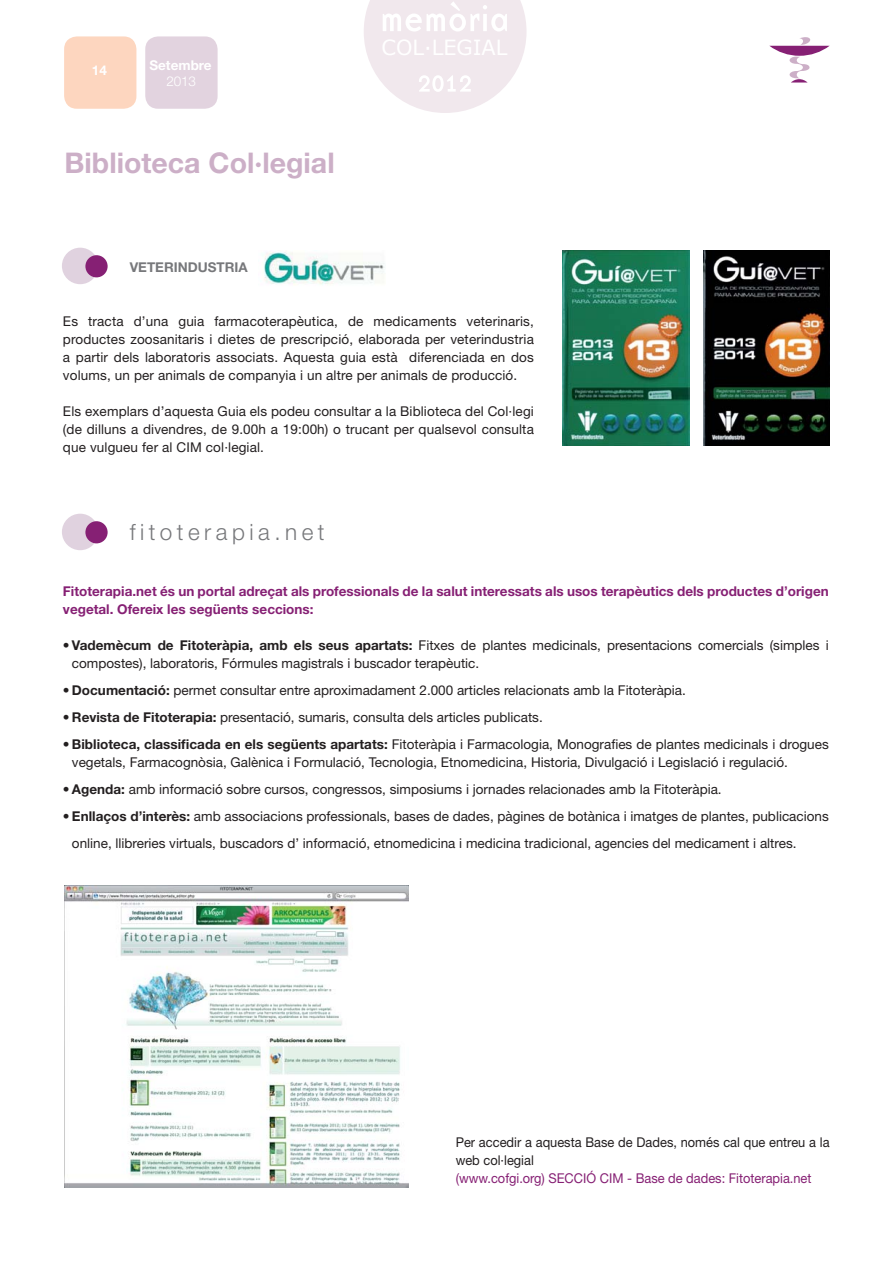
<style>
.page{position:relative;width:893px;height:1263px;background:#fff}
.page>*{position:absolute;margin:0;border:0;box-sizing:border-box;transform-origin:0 0}
.t1{font:700 28.5px "Helvetica Neue LT Std";color:#ccafc7}
.t2{font:300 22.5px "Helvetica Neue LT Std";letter-spacing:.2em;color:#77787b}
.t3{font:20.85px "Verdana";color:#fff}
.t4{font:13.5px/18px "Helvetica Neue LT Std";color:#231f20}
.t5{font:700 13.5px/18px "Helvetica Neue LT Std";color:#862074}
.t6{font:13.5px/18px "Helvetica Neue LT Std";color:#231f20;scale:.95 1}
.t7{font:13.5px "Helvetica Neue LT Std";color:#862074;scale:.95 1}
.t8{font:700 13.5px "Helvetica Neue LT Std";color:#77787b}
.t9{font:700 13.5px "Helvetica Neue LT Std";color:#fff}
.t10{font:300 13.5px "Helvetica Neue LT Std";color:#fff}
.s1{font-weight:700}
</style>
<div class="page">
<div style="left:64px;top:36px;width:72px;height:73px;background:#fdd6bf;border-radius:13px"></div>
<div style="left:145px;top:36px;width:72px;height:73px;background:#e2d3df;border-radius:13px"></div>
<svg style="left:769px;top:37px;width:60px;height:46px"></svg>
<div style="left:62px;top:248px;width:36px;height:36px;background:#e0d2df;border-radius:50%"></div>
<div style="left:85px;top:255px;width:23px;height:22px;background:#862074;border-radius:50%"></div>
<div style="left:62px;top:514px;width:36px;height:36px;background:#e0d2df;border-radius:50%"></div>
<div style="left:85px;top:521px;width:23px;height:22px;background:#862074;border-radius:50%"></div>
<img style="left:262px;top:252px;width:123px;height:33px">
<img style="left:563px;top:251px;width:126px;height:195px">
<img style="left:703px;top:251px;width:126px;height:195px">
<img style="left:65px;top:886px;width:343px;height:301px">
<svg style="left:364px;top:0;width:162px;height:113px"></svg>
<p class="t9" style="left:92px;top:65px;width:17px">14</p>
<p class="t9" style="left:149px;top:60px;width:64px">Setembre</p>
<p class="t10" style="left:166px;top:77px;width:31px">2013</p>
<h1 class="t1" style="left:65px;top:153px;width:271px">Biblioteca Col·legial</h1>
<p class="t8" style="left:130px;top:263px;width:119px">VETERINDUSTRIA</p>
<h3 class="t3" style="left:381px;top:34px;width:127px">COL∙LEGIAL</h3>
<p class="t4" style="left:63px;top:314px;width:472px;text-align:justify">Es tracta d’una guia farmacoterapèutica, de medicaments veterinaris, productes zoosanitaris i dietes de prescripció, elaborada per veterindustria a partir dels laboratoris associats. Aquesta guia està diferenciada en dos volums, un per animals de companyia i un altre per animals de producció.</p>
<p class="t4" style="left:63px;top:404px;width:472px;text-align:justify">Els exemplars d’aquesta Guia els podeu consultar a la Biblioteca del Col·legi (de dilluns a divendres, de 9.00h a 19:00h) o trucant per qualsevol consulta que vulgueu fer al CIM col·legial.</p>
<h2 class="t2" style="left:130px;top:524px;width:196px">fitoterapia.net</h2>
<p class="t5" style="left:63px;top:584px;width:767px">Fitoterapia.net és un portal adreçat als professionals de la salut interessats als usos terapèutics dels productes d’origen vegetal. Ofereix les següents seccions:</p>
<p class="t4" style="left:72px;top:638px;width:758px;text-indent:-9px"><span class="s1">• Vademècum de Fitoteràpia, amb els seus apartats:</span> Fitxes de plantes medicinals, presentacions comercials (simples i compostes), laboratoris, Fórmules magistrals i buscador terapèutic.</p>
<p class="t4" style="left:63px;top:683px;width:624px"><span class="s1">• Documentació:</span> permet consultar entre aproximadament 2.000 articles relacionats amb la Fitoteràpia.</p>
<p class="t4" style="left:63px;top:710px;width:481px"><span class="s1">• Revista de Fitoterapia:</span> presentació, sumaris, consulta dels articles publicats.</p>
<p class="t4" style="left:72px;top:737px;width:758px;text-indent:-9px"><span class="s1">• Biblioteca, classificada en els següents apartats:</span> Fitoteràpia i Farmacologia, Monografies de plantes medicinals i drogues vegetals, Farmacognòsia, Galènica i Formulació, Tecnologia, Etnomedicina, Historia, Divulgació i Legislació i regulació.</p>
<p class="t4" style="left:63px;top:782px;width:660px"><span class="s1">• Agenda:</span> amb informació sobre cursos, congressos, simposiums i jornades relacionades amb la Fitoteràpia.</p>
<p class="t4" style="left:72px;top:805px;width:758px;line-height:27px;text-indent:-9px"><span class="s1">• Enllaços d’interès:</span> amb associacions professionals, bases de dades, pàgines de botànica i imatges de plantes, publicacions online, llibreries virtuals, buscadors d’ informació, etnomedicina i medicina tradicional, agencies del medicament i altres.</p>
<p class="t6" style="left:455px;top:1135px;width:395px">Per accedir a aquesta Base de Dades, només cal que entreu a la web col·legial</p>
<p class="t7" style="left:455px;top:1174px;width:376px">(www.cofgi.org) SECCIÓ CIM - Base de dades: Fitoterapia.net</p>
</div>
